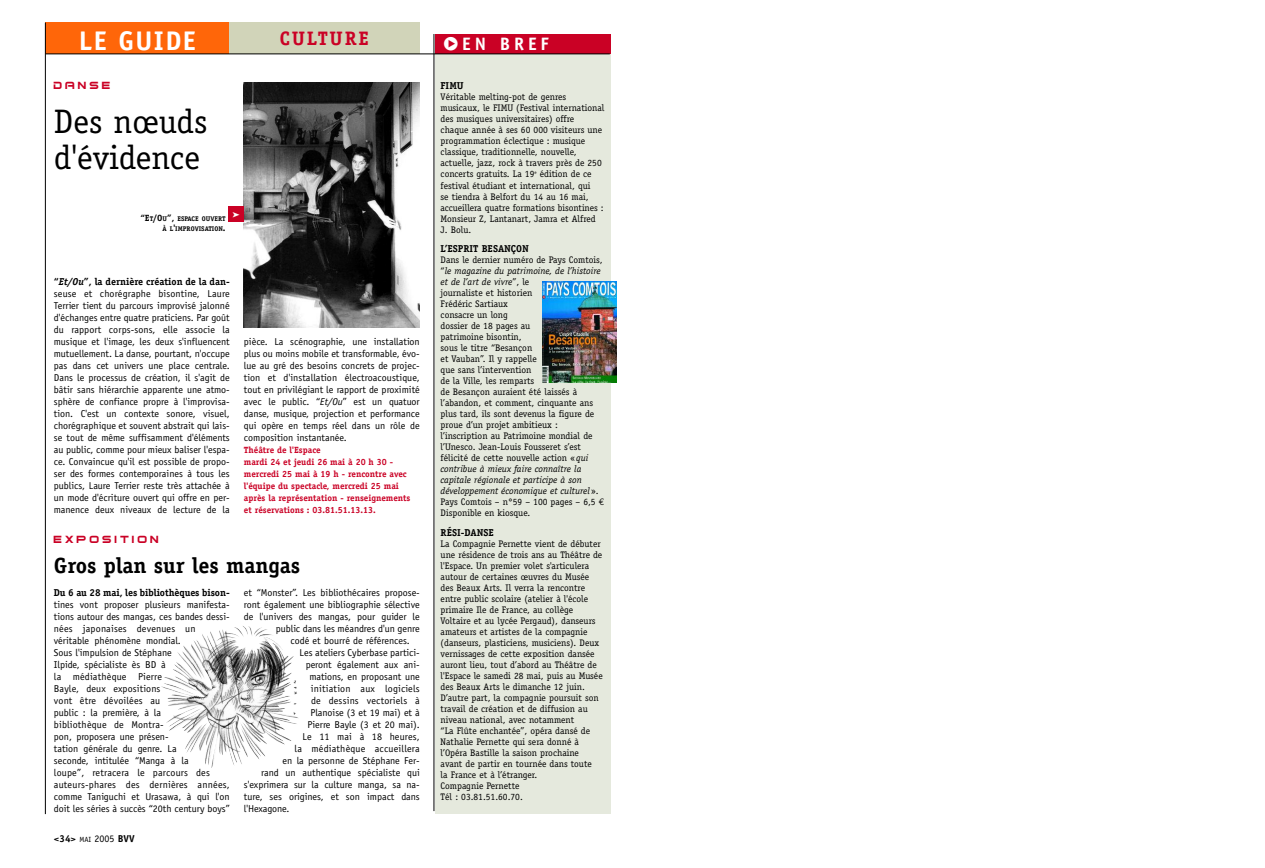
<style>
.page{position:relative;width:1265px;height:868px;background:#fff}
.page>*{position:absolute;margin:0;border:0;box-sizing:border-box;transform-origin:0 0}
.t1{font:34px/36px "Officina Serif";color:#000}
.t2{font:700 27px "Officina Sans";letter-spacing:.055em;color:#fff}
.t3{font:700 22px "Officina Serif";color:#000}
.t4{font:700 19.5px "Officina Serif";letter-spacing:.09em;color:#ca0125}
.t5{font:700 18px "Officina Sans";letter-spacing:.215em;color:#fff}
.t6{font:14px "Bitsumishi";letter-spacing:.22em;color:#ca0125}
.t7{font:10px/12px "Officina Sans";color:#000;text-align:justify}
.t8{font:700 10px "Officina Serif";color:#000}
.t9{font:10px "Officina Sans";letter-spacing:.02em;color:#000}
.t10{font:700 10px "Officina Sans";color:#000}
.t11{font:10px "Officina Sans";letter-spacing:-.02em;color:#000}
.t12{font:9.5px/11px "Officina Serif";color:#000}
.t13{font:700 9px/12px "Officina Serif";color:#ca0125}
.t14{font:700 6.8px/10px "Officina Serif";color:#000;text-align:right}
.s1{font-size:9px}
.s2{font-style:italic}
.s3{font-weight:400;font-size:7.5px}
.s4{font-weight:400}
.s5{font-family:"Combi Numerals Solid";font-weight:400}
.s6{font-family:"Euro Mono"}
</style>
<div class="page">
<div style="left:228px;top:23px;width:191px;height:31px;background:#d1d4b9"></div>
<div style="left:45px;top:23px;width:184px;height:31px;background:#ff6609"></div>
<hr style="left:434px;top:34px;width:1px;height:777px;background:#000">
<div style="left:435px;top:54px;width:175px;height:760px;background:#e5e9dd"></div>
<div style="left:435px;top:34px;width:175px;height:20px;background:#ca0125"></div>
<hr style="left:46px;top:54px;width:563px;height:1px;background:#000">
<img style="left:244px;top:82px;width:175px;height:245px">
<img style="left:161px;top:626px;width:133px;height:126px">
<hr style="left:45px;top:23px;width:1px;height:791px;background:#000">
<div style="left:228px;top:207px;width:16px;height:15px;background:#ca0125"></div>
<img style="left:543px;top:281px;width:73px;height:102px">
<h2 class="t2" style="left:76px;top:31px;width:124px">30 JOURS</h2>
<h2 class="t2" style="left:79px;top:31px;width:119px">LE GUIDE</h2>
<h3 class="t4" style="left:280px;top:31px;width:90px">CULTURE</h3>
<h3 class="t6" style="left:54px;top:80px;width:58px">DANSE</h3>
<h1 class="t1" style="left:54px;top:103px;width:155px">Des nœuds d'évidence</h1>
<p class="t14" style="left:140px;top:214px;width:87px"><span class="s1">“E</span>T<span class="s1">/O</span>U<span class="s1">”,</span> ESPACE OUVERT<br>À L<span class="s1">'</span>IMPROVISATION<span class="s1">.</span></p>
<p class="t8" style="left:54px;top:278px;width:177px">“<span class="s2">Et/Ou</span>”, la dernière création de la dan-</p>
<p class="t7" style="left:54px;top:288px;width:177px">seuse et chorégraphe bisontine, Laure Terrier tient du parcours improvisé jalonné d'échanges entre quatre praticiens. Par goût du rapport corps-sons, elle associe la musique et l'image, les deux s'influencent mutuellement. La danse, pourtant, n'occupe pas dans cet univers une place centrale.<br>Dans le processus de création, il s'agit de bâtir sans hiérarchie apparente une atmo&shy;sphère de confiance propre à l'improvisa&shy;tion. C'est un contexte sonore, visuel, chorégraphique et souvent abstrait qui lais&shy;se tout de même suffisamment d'éléments au public, comme pour mieux baliser l'espa&shy;ce. Convaincue qu'il est possible de propo&shy;ser des formes contemporaines à tous les publics, Laure Terrier reste très attachée à un mode d'écriture ouvert qui offre en per&shy;manence deux niveaux de lecture de la</p>
<p class="t7" style="left:244px;top:336px;width:177px">pièce. La scénographie, une installation plus ou moins mobile et transformable, évo&shy;lue au gré des besoins concrets de projec&shy;tion et d'installation électroacoustique, tout en privilégiant le rapport de proximité avec le public. “<span class="s2">Et/Ou</span>” est un quatuor danse, musique, projection et performance qui opère en temps réel dans un rôle de composition instantanée.</p>
<p class="t13" style="left:244px;top:444px;width:168px">Théâtre de l'Espace<br>mardi 24 et jeudi 26 mai à 20 h 30 - mercredi 25 mai à 19 h - rencontre avec l'équipe du spectacle, mercredi 25 mai après la représentation - renseignements et réservations : 03.81.51.13.13.</p>
<h3 class="t6" style="left:54px;top:534px;width:106px">EXPOSITION</h3>
<h3 class="t3" style="left:54px;top:557px;width:248px">Gros plan sur les mangas</h3>
<p class="t8" style="left:54px;top:588px;width:177px">Du 6 au 28 mai, les bibliothèques bison-</p>
<p class="t7" style="left:54px;top:599px;width:177px;text-align:left">tines vont proposer plusieurs manifesta&shy;tions autour des mangas, ces bandes dessi&shy;nées japonaises devenues un véritable phénomène mondial.<br>Sous l'impulsion de Stéphane<br>Ilpide, spécialiste ès BD à<br>la médiathèque Pierre<br>Bayle, deux expositions<br>vont être dévoilées au<br>public : la première, à la<br>bibliothèque de Montra-<br>pon, proposera une présen-<br>tation générale du genre. La<br>seconde, intitulée “Manga à la<br>loupe”, retracera le parcours des auteurs-phares des dernières années, comme Taniguchi et Urasawa, à qui l'on doit les séries à succès “20th century boys”</p>
<p class="t10" style="left:54px;top:835px;width:82px">&lt;34&gt; <span class="s3">MAI</span> <span class="s4">2005</span> BVV</p>
<p class="t7" style="left:244px;top:587px;width:177px">et “Monster”. Les bibliothécaires propose-</p>
<p class="t7" style="left:244px;top:599px;width:177px">ront également une bibliographie sélective</p>
<p class="t7" style="left:244px;top:611px;width:177px">de l'univers des mangas, pour guider le</p>
<p class="t7" style="left:276px;top:623px;width:145px">public dans les méandres d'un genre</p>
<p class="t7" style="left:290px;top:635px;width:121px">codé et bourré de références.</p>
<p class="t7" style="left:299px;top:647px;width:122px">Les ateliers Cyberbase partici-</p>
<p class="t7" style="left:306px;top:659px;width:116px">peront également aux ani-</p>
<p class="t7" style="left:309px;top:671px;width:112px">mations, en proposant une</p>
<p class="t9" style="left:311px;top:684px;width:110px">initiation aux logiciels</p>
<p class="t9" style="left:311px;top:696px;width:110px">de dessins vectoriels à</p>
<p class="t7" style="left:310px;top:707px;width:111px">Planoise (3 et 19 mai) et à</p>
<p class="t7" style="left:307px;top:719px;width:114px">Pierre Bayle (3 et 20 mai).</p>
<p class="t9" style="left:302px;top:732px;width:119px">Le 11 mai à 18 heures,</p>
<p class="t9" style="left:294px;top:744px;width:127px">la médiathèque accueillera</p>
<p class="t7" style="left:282px;top:755px;width:139px">en la personne de Stéphane Fer-</p>
<p class="t7" style="left:261px;top:767px;width:160px">rand un authentique spécialiste qui</p>
<p class="t7" style="left:244px;top:779px;width:177px">s'exprimera sur la culture manga, sa na-</p>
<p class="t7" style="left:244px;top:791px;width:177px">ture, ses origines, et son impact dans</p>
<p class="t11" style="left:244px;top:804px;width:47px">l'Hexagone.</p>
<h3 class="t5" style="left:444px;top:37px;width:106px"><span class="s5">&gt;</span>EN BREF</h3>
<p class="t8" style="left:440px;top:82px;width:25px">FIMU</p>
<p class="t12" style="left:440px;top:92px;width:165px">Véritable melting-pot de genres musicaux, le FIMU (Festival international des musiques universitaires) offre chaque année à ses 60 000 visiteurs une programmation éclectique : musique classique, traditionnelle, nouvelle, actuelle, jazz, rock à travers près de 250 concerts gratuits. La 19<sup>e</sup> édition de ce festival étudiant et international, qui<br>se tiendra à Belfort du 14 au 16 mai, accueillera quatre formations bisontines :<br>Monsieur Z, Lantanart, Jamra et Alfred J. Bolu.</p>
<p class="t8" style="left:440px;top:245px;width:90px">L’ESPRIT BESANÇON</p>
<p class="t12" style="left:440px;top:254px;width:165px">Dans le dernier numéro de Pays Comtois, “<span class="s2">le magazine du patrimoine, de l’histoire et de l’art de vivre</span>”, le<br>journaliste et historien<br>Frédéric Sartiaux<br>consacre un long<br>dossier de 18 pages au<br>patrimoine bisontin,<br>sous le titre “Besançon<br>et Vauban”. Il y rappelle<br>que sans l’intervention<br>de la Ville, les remparts<br>de Besançon auraient été laissés à l’abandon, et comment, cinquante ans plus tard, ils sont devenus la figure de proue d’un projet ambitieux : l’inscription au Patrimoine mondial de l’Unesco. Jean-Louis Fousseret s’est félicité de cette nouvelle action « <span class="s2">qui contribue à mieux faire connaître la capitale régionale et participe à son développement économique et culturel</span>».<br>Pays Comtois – n°59 – 100 pages – 6,5 <span class="s6">€<br></span>Disponible en kiosque.</p>
<p class="t8" style="left:440px;top:528px;width:55px">RÉSI-DANSE</p>
<p class="t12" style="left:440px;top:538px;width:164px">La Compagnie Pernette vient de débuter une résidence de trois ans au Théâtre de l'Espace. Un premier volet s'articulera autour de certaines œuvres du Musée des Beaux Arts. Il verra la rencontre entre public scolaire (atelier à l'école primaire Ile de France, au collège Voltaire et au lycée Pergaud), danseurs amateurs et artistes de la compagnie (danseurs, plasticiens, musiciens). Deux vernissages de cette exposition dansée auront lieu, tout d’abord au Théâtre de l'Espace le samedi 28 mai, puis au Musée des Beaux Arts le dimanche 12 juin.<br>D’autre part, la compagnie poursuit son travail de création et de diffusion au niveau national, avec notamment<br>“La Flûte enchantée”, opéra dansé de Nathalie Pernette qui sera donné à l’Opéra Bastille la saison prochaine avant de partir en tournée dans toute<br>la France et à l’étranger.<br>Compagnie Pernette<br>Tél : 03.81.51.60.70.</p>
</div>
